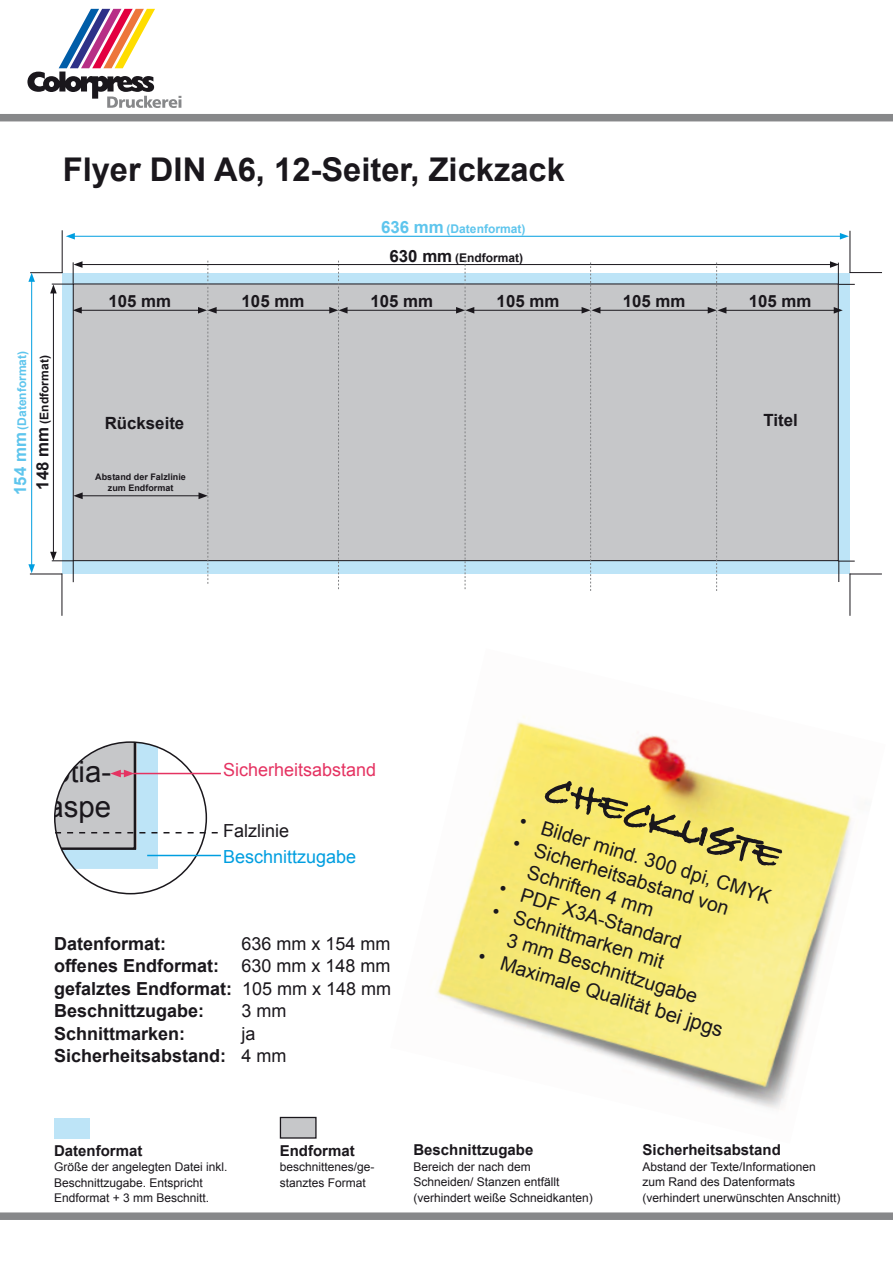
<style>
.page{position:relative;width:893px;height:1263px;background:#fff}
.page>*{position:absolute;margin:0;border:0;box-sizing:border-box;transform-origin:0 0}
.t1{font:42px "Divine";color:#1a171c}
.t2{font:700 32.7px "Arial";color:#1a171c}
.t3{font:29.4px/35.2px "Arial";color:#1a171c;text-align:right}
.t4{font:19.5px/23.4px "Arial";color:#1a171c}
.t5{font:700 18px/22.5px "Arial";color:#1a171c;text-align:justify}
.t6{font:18px "Arial";color:#e53362}
.t7{font:18px "Arial";color:#009ee0}
.t8{font:18px "Arial";color:#1a171c}
.t9{font:700 16.8px "Arial";color:#1a171c}
.t10{font:700 15px "Arial";color:#1a171c}
.t11{font:12px/15.5px "Arial";color:#1a171c}
.t12{font:700 12px "Arial";color:#5ec5ed}
.t13{font:700 12px "Arial";color:#1a171c}
.t14{font:700 9px/10.8px "Arial";color:#1a171c;text-align:center}
.s1{font-size:16.8px}
.s2{font-weight:400}
.s3{font-size:20.25px}
</style>
<div class="page">
<svg style="left:27px;top:9px;width:154px;height:99px"></svg>
<div style="left:0;top:114px;width:893px;height:7px;background:#87888a"></div>
<div style="left:0;top:1212px;width:893px;height:8px;background:#87888a"></div>
<img style="left:436px;top:716px;width:415px;height:393px">
<div style="left:54px;top:1118px;width:35px;height:20px;background:#bde4f7"></div>
<div style="left:280px;top:1117px;width:36px;height:21px;background:#c6c7c9"></div>
<div style="left:280px;top:1117px;width:37px;height:21px;border:1px solid #1a171c"></div>
<hr style="left:134px;top:773px;width:87px;height:1px;background:#e53362">
<hr style="left:147px;top:855px;width:74px;height:1px;background:#009ee0">
<svg style="left:55px;top:742px;width:163px;height:127px"></svg>
<div style="left:62px;top:273px;width:787px;height:301px;background:#bde4f7"></div>
<div style="left:73px;top:284px;width:765px;height:277px;background:#c6c7c9"></div>
<hr style="left:62px;top:230px;width:1px;height:43px;background:#1a171c">
<hr style="left:30px;top:272px;width:32px;height:1px;background:#1a171c">
<hr style="left:849px;top:231px;width:1px;height:42px;background:#1a171c">
<hr style="left:850px;top:272px;width:32px;height:1px;background:#1a171c">
<hr style="left:30px;top:574px;width:32px;height:1px;background:#1a171c">
<hr style="left:62px;top:574px;width:1px;height:42px;background:#1a171c">
<hr style="left:849px;top:574px;width:1px;height:42px;background:#1a171c">
<hr style="left:850px;top:574px;width:32px;height:1px;background:#1a171c">
<svg style="left:838px;top:561px;width:17px;height:21px"></svg>
<hr style="left:80px;top:264px;width:752px;height:1px;background:#1a171c">
<svg style="left:830px;top:261px;width:25px;height:24px"></svg>
<hr style="left:72px;top:236px;width:770px;height:1px;background:#009ee0">
<svg style="left:66px;top:233px;width:9px;height:7px"></svg>
<svg style="left:840px;top:233px;width:9px;height:7px"></svg>
<hr style="left:53px;top:291px;width:1px;height:263px;background:#1a171c">
<svg style="left:50px;top:552px;width:24px;height:30px"></svg>
<svg style="left:50px;top:261px;width:33px;height:32px"></svg>
<hr style="left:31px;top:279px;width:1px;height:288px;background:#009ee0">
<svg style="left:28px;top:564px;width:7px;height:9px"></svg>
<svg style="left:28px;top:273px;width:7px;height:9px"></svg>
<hr style="left:79px;top:310px;width:121px;height:1px;background:#1a171c">
<svg style="left:73px;top:307px;width:9px;height:7px"></svg>
<hr style="left:214px;top:310px;width:118px;height:1px;background:#1a171c">
<hr style="left:345px;top:310px;width:113px;height:1px;background:#1a171c">
<svg style="left:329px;top:261px;width:19px;height:328px"></svg>
<hr style="left:472px;top:310px;width:112px;height:1px;background:#1a171c">
<svg style="left:456px;top:261px;width:18px;height:328px"></svg>
<hr style="left:598px;top:310px;width:112px;height:1px;background:#1a171c">
<svg style="left:582px;top:262px;width:18px;height:329px"></svg>
<hr style="left:724px;top:310px;width:112px;height:1px;background:#1a171c">
<svg style="left:834px;top:307px;width:9px;height:7px"></svg>
<svg style="left:708px;top:262px;width:18px;height:329px"></svg>
<hr style="left:80px;top:495px;width:121px;height:1px;background:#1a171c">
<svg style="left:73px;top:492px;width:10px;height:7px"></svg>
<svg style="left:198px;top:261px;width:19px;height:323px"></svg>
<h2 class="t2" style="left:63px;top:148px;width:504px">Flyer DIN A6, 12-Seiter, Zickzack</h2>
<p class="t12" style="left:381px;top:221px;width:146px"><span class="s1">636 mm</span> (Datenformat)</p>
<p class="t13" style="left:390px;top:249px;width:135px"><span class="s1">630 mm</span> (Endformat)</p>
<h3 class="t9" style="left:109px;top:290px;width:64px">105 mm</h3>
<h3 class="t9" style="left:242px;top:290px;width:64px">105 mm</h3>
<h3 class="t9" style="left:370px;top:290px;width:64px">105 mm</h3>
<h3 class="t9" style="left:497px;top:290px;width:64px">105 mm</h3>
<h3 class="t9" style="left:623px;top:290px;width:64px">105 mm</h3>
<p class="t12" style="left:14px;top:495px;width:146px;rotate:-90deg"><span class="s1">154 mm</span> (Datenformat)</p>
<p class="t13" style="left:36px;top:490px;width:136px;rotate:-90deg"><span class="s1">148 mm</span> (Endformat)</p>
<h3 class="t3" style="left:-4px;top:366px;width:116px">quas et m. Ut et</h3>
<h3 class="t9" style="left:105px;top:412px;width:81px">Rückseite</h3>
<p class="t14" style="left:95px;top:472px;width:92px">Abstand der Falzlinie zum Endformat</p>
<h3 class="t9" style="left:749px;top:290px;width:64px">105 mm</h3>
<h3 class="t9" style="left:763px;top:409px;width:36px">Titel</h3>
<h3 class="t3" style="left:-3px;top:754px;width:115px;text-align:left">olu ptia&shy;es aspe</h3>
<h3 class="t6" style="left:223px;top:758px;width:155px">Sicherheitsabstand</h3>
<h3 class="t8" style="left:223px;top:819px;width:68px">Falzlinie</h3>
<h3 class="t7" style="left:223px;top:845px;width:135px">Beschnittzugabe</h3>
<h3 class="t5" style="left:54px;top:932px;width:113px">Datenformat:</h3>
<h3 class="t5" style="left:54px;top:932px;width:339px;text-indent:188px"><span class="s2">636 mm x 154 mm </span>offenes Endformat: <span class="s2">630 mm x 148 mm </span>gefalztes Endformat: <span class="s2">105 mm x 148 mm </span>Beschnittzugabe:</h3>
<h3 class="t8" style="left:242px;top:999px;width:46px">3 mm</h3>
<h3 class="t5" style="left:54px;top:1022px;width:133px">Schnittmarken:</h3>
<h3 class="t5" style="left:54px;top:1022px;width:234px;text-indent:188px"><span class="s2">ja<br></span>Sicherheitsabstand: <span class="s2">4 mm</span></h3>
<h1 class="t1" style="left:555px;top:762px;width:245px;rotate:17deg">Checkliste</h1>
<h3 class="t4" style="left:524px;top:809px;width:263px;rotate:17deg">• Bilder mind. 300 dpi, CMYK</h3>
<h3 class="t4" style="left:538px;top:838px;width:204px;text-indent:-22px;rotate:17deg">• Sicherheitsabstand von<br>Schriften 4 mm</h3>
<h3 class="t4" style="left:503px;top:877px;width:191px;rotate:17deg">• PDF X3A-Standard</h3>
<h3 class="t4" style="left:518px;top:905px;width:200px;text-indent:-22px;rotate:17deg">• Schnittmarken mit<br>3 mm Beschnittzugabe</h3>
<h3 class="t4" style="left:482px;top:945px;width:256px;rotate:17deg">• Maximale Qualität <span class="s3">bei jpgs</span></h3>
<p class="t10" style="left:54px;top:1140px;width:90px">Datenformat</p>
<p class="t11" style="left:54px;top:1159px;width:175px">Größe der angelegten Datei inkl.<br>Beschnittzugabe. Entspricht<br>Endformat + 3 mm Beschnitt.</p>
<p class="t10" style="left:280px;top:1140px;width:76px">Endformat</p>
<p class="t11" style="left:280px;top:1159px;width:96px">beschnittenes/ge&shy;stanztes Format</p>
<p class="t10" style="left:413px;top:1140px;width:122px">Beschnittzugabe</p>
<p class="t11" style="left:413px;top:1159px;width:181px">Bereich der nach dem<br>Schneiden/ Stanzen entfällt (verhindert weiße Schneidkanten)</p>
<p class="t10" style="left:642px;top:1140px;width:140px">Sicherheitsabstand</p>
<p class="t11" style="left:642px;top:1159px;width:200px">Abstand der Texte/Informationen zum Rand des Datenformats (verhindert unerwünschten Anschnitt)</p>
</div>
